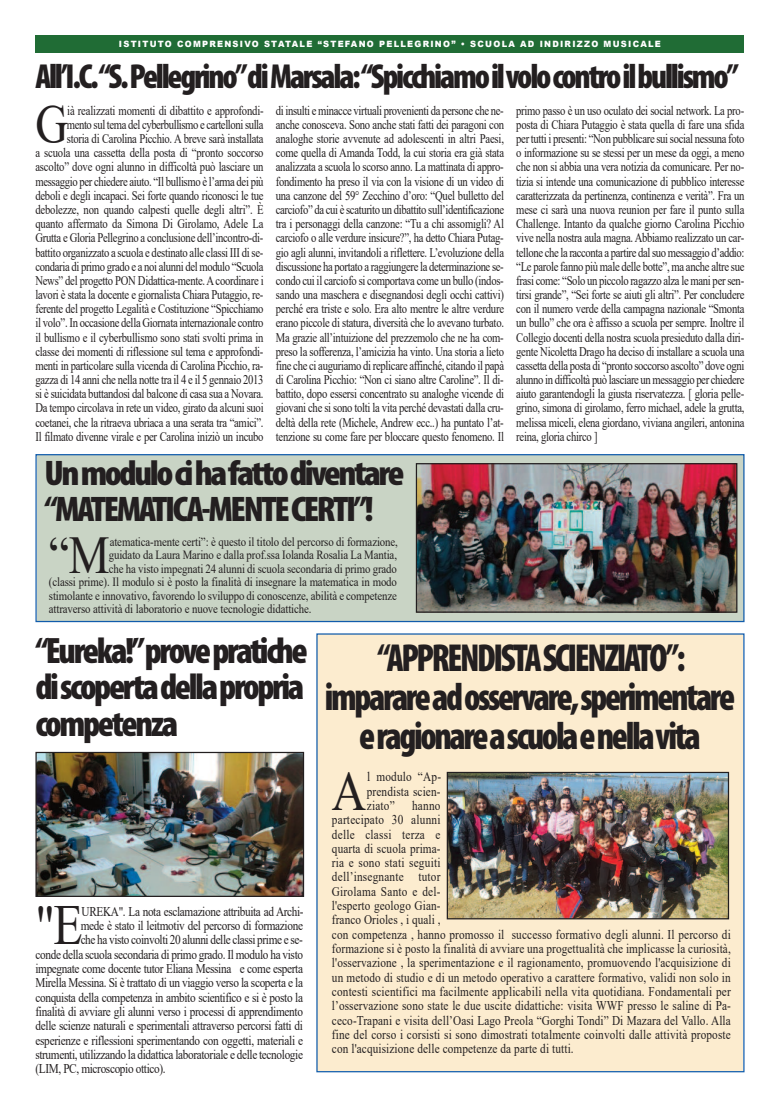
<style>
.page{position:relative;width:780px;height:1113px;background:#fff}
.page>*{position:absolute;margin:0;border:0;box-sizing:border-box;transform-origin:0 0}
.t1{font:56.62px "Times New Roman";color:#231f20;scale:.84 1}
.t2{font:56px "Times New Roman";color:#231f20;scale:.81 1}
.t3{font:53.12px "Times New Roman";color:#231f20;scale:.87 1}
.t4{font:900 condensed 39.25px/38.9px "Myriad Pro";letter-spacing:-.065em;color:#231f20;text-align:center;scale:.93 1}
.t5{font:900 condensed 36.88px/36.6px "Myriad Pro";letter-spacing:-.065em;color:#231f20;text-align:justify}
.t6{font:900 condensed 35.62px/35.4px "Myriad Pro";letter-spacing:-.065em;color:#231f20;scale:1.05 1}
.t7{font:900 condensed 34.88px "Myriad Pro";letter-spacing:-.065em;color:#231f20}
.t8{font:13.38px/14.4px "Times New Roman";letter-spacing:.01em;color:#231f20;text-align:justify;scale:.84 1}
.t9{font:13.38px "Times New Roman";letter-spacing:-.03em;color:#231f20;scale:.84 1}
.t10{font:13.38px "Times New Roman";letter-spacing:-.025em;color:#231f20;scale:.84 1}
.t11{font:13.38px "Times New Roman";letter-spacing:-.02em;color:#231f20;scale:.84 1}
.t12{font:13.38px "Times New Roman";letter-spacing:-.035em;color:#231f20;scale:.84 1}
.t13{font:13.25px/14.1px "Times New Roman";letter-spacing:-.025em;color:#231f20;text-align:justify;scale:.81 1}
.t14{font:12.5px "Times New Roman";letter-spacing:-.01em;color:#231f20;scale:.87 1}
.t15{font:900 8.62px "Arial";letter-spacing:.15em;color:#fff;scale:.96 1}
</style>
<div class="page">
<div style="left:317px;top:634px;width:426px;height:437px;background:#fceccf"></div>
<div style="left:37px;top:455px;width:706px;height:166px;background:#c9d4c5"></div>
<div style="left:35px;top:454px;width:709px;height:168px;border:1px solid #115cab"></div>
<img style="left:418px;top:465px;width:317px;height:146px">
<div style="left:416px;top:463px;width:321px;height:150px;border:1px solid #231f20"></div>
<img style="left:37px;top:754px;width:265px;height:141px">
<div style="left:35px;top:752px;width:269px;height:145px;border:1px solid #231f20"></div>
<img style="left:448px;top:774px;width:279px;height:143px">
<div style="left:446px;top:772px;width:283px;height:147px;border:1px solid #231f20"></div>
<div style="left:35px;top:35px;width:709px;height:18px;background:#206c35"></div>
<p class="t15" style="left:119px;top:38px;width:566px">ISTITUTO COMPRENSIVO STATALE “STEFANO PELLEGRINO” • SCUOLA AD INDIRIZZO MUSICALE</p>
<h3 class="t7" style="left:35px;top:64px;width:704px">All’I.C.“S.Pellegrino”diMarsala:“Spicchiamoilvolocontroilbullismo”</h3>
<h2 class="t2" style="left:35px;top:93px;width:42px">G</h2>
<p class="t13" style="left:35px;top:103px;width:283px;text-align:right">ià realizzati momenti di dibattito e approfondi-<br>mento sul tema del cyberbullismo e cartelloni sulla<br>storia di Carolina Picchio. A breve sarà installata<br>a scuola una cassetta della posta di “pronto soccorso ascolto” dove ogni alunno in difficoltà può lasciare un messaggio per chiedere aiuto. “Il bullismo è l’arma dei più deboli e degli incapaci. Sei forte quando riconosci le tue debolezze, non quando calpesti quelle degli altri”. È quanto affermato da Simona Di Girolamo, Adele La Grutta e Gloria Pellegrino a conclusione dell’incontro-di&shy;battito organizzato a scuola e destinato alle classi III di se&shy;condaria di primo grado e a noi alunni del modulo “Scuola News” del progetto PON Didattica-mente.Acoordinare i lavori è stata la docente e giornalista Chiara Putaggio, re&shy;ferente del progetto Legalità e Costituzione “Spicchiamo il volo”. In occasione della Giornata internazionale contro il bullismo e il cyberbullismo sono stati svolti prima in classe dei momenti di riflessione sul tema e approfondi&shy;menti in particolare sulla vicenda di Carolina Picchio, ra&shy;gazza di 14 anni che nella notte tra il 4 e il 5 gennaio 2013 si è suicidata buttandosi dal balcone di casa sua a Novara.<br>Da tempo circolava in rete un video, girato da alcuni suoi coetanei, che la ritraeva ubriaca a una serata tra “amici”.<br>Il filmato divenne virale e per Carolina iniziò un incubo</p>
<p class="t13" style="left:276px;top:103px;width:283px">di insulti e minacce virtuali provenienti da persone che ne&shy;anche conosceva. Sono anche stati fatti dei paragoni con analoghe storie avvenute ad adolescenti in altri Paesi, come quella di Amanda Todd, la cui storia era già stata analizzata a scuola lo scorso anno. La mattinata di appro&shy;fondimento ha preso il via con la visione di un video di una canzone del 59° Zecchino d’oro: “Quel bulletto del carciofo” da cui è scaturito un dibattito sull’identificazione tra i personaggi della canzone: “Tu a chi assomigli? Al carciofo o alle verdure insicure?”, ha detto Chiara Putag&shy;gio agli alunni, invitandoli a riflettere. L’evoluzione della discussione ha portato a raggiungere la determinazione se&shy;condo cui il carciofo si comportava come un bullo (indos&shy;sando una maschera e disegnandosi degli occhi cattivi) perché era triste e solo. Era alto mentre le altre verdure erano piccole di statura, diversità che lo avevano turbato.<br>Ma grazie all’intuizione del prezzemolo che ne ha com&shy;preso la sofferenza, l’amicizia ha vinto. Una storia a lieto fine che ci auguriamo di replicare affinché, citando il papà di Carolina Picchio: “Non ci siano altre Caroline”. Il di&shy;battito, dopo essersi concentrato su analoghe vicende di giovani che si sono tolti la vita perché devastati dalla cru&shy;deltà della rete (Michele, Andrew ecc..) ha puntato l’at&shy;tenzione su come fare per bloccare questo fenomeno. Il</p>
<p class="t13" style="left:516px;top:103px;width:283px">primo passo è un uso oculato dei social network. La pro&shy;posta di Chiara Putaggio è stata quella di fare una sfida per tutti i presenti: “Non pubblicare sui social nessuna foto o informazione su se stessi per un mese da oggi, a meno che non si abbia una vera notizia da comunicare. Per no&shy;tizia si intende una comunicazione di pubblico interesse caratterizzata da pertinenza, continenza e verità”. Fra un mese ci sarà una nuova reunion per fare il punto sulla Challenge. Intanto da qualche giorno Carolina Picchio vive nella nostra aula magna. Abbiamo realizzato un car&shy;tellone che la racconta a partire dal suo messaggio d’addio: “Le parole fanno più male delle botte”, ma anche altre sue frasi come: “Solo un piccolo ragazzo alza le mani per sen&shy;tirsi grande”, “Sei forte se aiuti gli altri”. Per concludere con il numero verde della campagna nazionale “Smonta un bullo” che ora è affisso a scuola per sempre. Inoltre il Collegio docenti della nostra scuola presieduto dalla diri&shy;gente Nicoletta Drago ha deciso di installare a scuola una cassetta della posta di “pronto soccorso ascolto” dove ogni alunno in difficoltà può lasciare un messaggio per chiedere aiuto garantendogli la giusta riservatezza. [ gloria pelle&shy;grino, simona di girolamo, ferro michael, adele la grutta, melissa miceli, elena giordano, viviana angileri, antonina reina, gloria chirco ]</p>
<h3 class="t6" style="left:44px;top:459px;width:344px">Unmodulocihafattodiventare “MATEMATICA-MENTECERTI”!</h3>
<h3 class="t3" style="left:49px;top:525px;width:71px">“M</h3>
<p class="t14" style="left:110px;top:534px;width:333px">atematica-mente certi”: è questo il titolo del percorso di formazione,</p>
<p class="t14" style="left:109px;top:548px;width:333px">guidato da Laura Marino e dalla prof.ssa Iolanda Rosalia La Mantia,</p>
<p class="t14" style="left:109px;top:561px;width:333px">che ha visto impegnati 24 alunni di scuola secondaria di primo grado</p>
<p class="t14" style="left:49px;top:575px;width:401px">(classi prime). Il modulo si è posto la finalità di insegnare la matematica in modo</p>
<p class="t14" style="left:49px;top:588px;width:401px">stimolante e innovativo, favorendo lo sviluppo di conoscenze, abilità e competenze</p>
<p class="t14" style="left:49px;top:602px;width:303px">attraverso attività di laboratorio e nuove tecnologie didattiche.</p>
<h3 class="t5" style="left:35px;top:635px;width:274px">“Eureka!”provepratiche discopertadellapropria competenza</h3>
<h1 class="t1" style="left:35px;top:894px;width:58px">"E</h1>
<p class="t9" style="left:82px;top:904px;width:265px">UREKA". La nota esclamazione attribuita ad Archi-</p>
<p class="t10" style="left:81px;top:918px;width:266px">mede è stato il leitmotiv del percorso di formazione</p>
<p class="t12" style="left:81px;top:932px;width:266px">che ha visto coinvolti 20 alunni delle classi prime e se-</p>
<p class="t9" style="left:35px;top:947px;width:320px">conde della scuola secondaria di primo grado. Il modulo ha visto</p>
<p class="t9" style="left:35px;top:961px;width:320px">impegnate come docente tutor Eliana Messina e come esperta</p>
<p class="t9" style="left:35px;top:975px;width:320px">Mirella Messina. Si è trattato di un viaggio verso la scoperta e la</p>
<p class="t9" style="left:35px;top:989px;width:320px">conquista della competenza in ambito scientifico e si è posto la</p>
<p class="t10" style="left:35px;top:1004px;width:320px">finalità di avviare gli alunni verso i processi di apprendimento</p>
<p class="t10" style="left:35px;top:1018px;width:320px">delle scienze naturali e sperimentali attraverso percorsi fatti di</p>
<p class="t11" style="left:35px;top:1032px;width:320px">esperienze e riflessioni sperimentando con oggetti, materiali e</p>
<p class="t9" style="left:35px;top:1047px;width:320px">strumenti, utilizzando la didattica laboratoriale e delle tecnologie</p>
<p class="t9" style="left:35px;top:1061px;width:156px">(LIM, PC, microscopio ottico).</p>
<h3 class="t4" style="left:325px;top:642px;width:442px">“APPRENDISTASCIENZIATO”: imparareadosservare,sperimentare eragionareascuolaenellavita</h3>
<h1 class="t1" style="left:332px;top:759px;width:43px">A</h1>
<p class="t8" style="left:367px;top:769px;width:90px">l modulo “Ap&shy;prendista scien&shy;ziato”</p>
<p class="t8" style="left:332px;top:798px;width:476px;text-align:left;text-indent:80px">hanno<br>partecipato 30 alunni<br>delle classi terza e<br>quarta di scuola prima-<br>ria e sono stati seguiti<br>dell’insegnante tutor<br>Girolama Santo e del-<br>l'esperto geologo Gian-<br>franco Orioles , i quali ,<br>con competenza , hanno promosso il successo formativo degli alunni. Il percorso di formazione si è posto la finalità di avviare una progettualità che implicasse la curiosità, l'osservazione , la sperimentazione e il ragionamento, promuovendo l'acquisizione di un metodo di studio e di un metodo operativo a carattere formativo, validi non solo in contesti scientifici ma facilmente applicabili nella vita quotidiana. Fondamentali per l’osservazione sono state le due uscite didattiche: visita WWF presso le saline di Pa&shy;ceco-Trapani e visita dell’Oasi Lago Preola “Gorghi Tondi” Di Mazara del Vallo. Alla fine del corso i corsisti si sono dimostrati totalmente coinvolti dalle attività proposte con l'acquisizione delle competenze da parte di tutti.</p>
</div>
